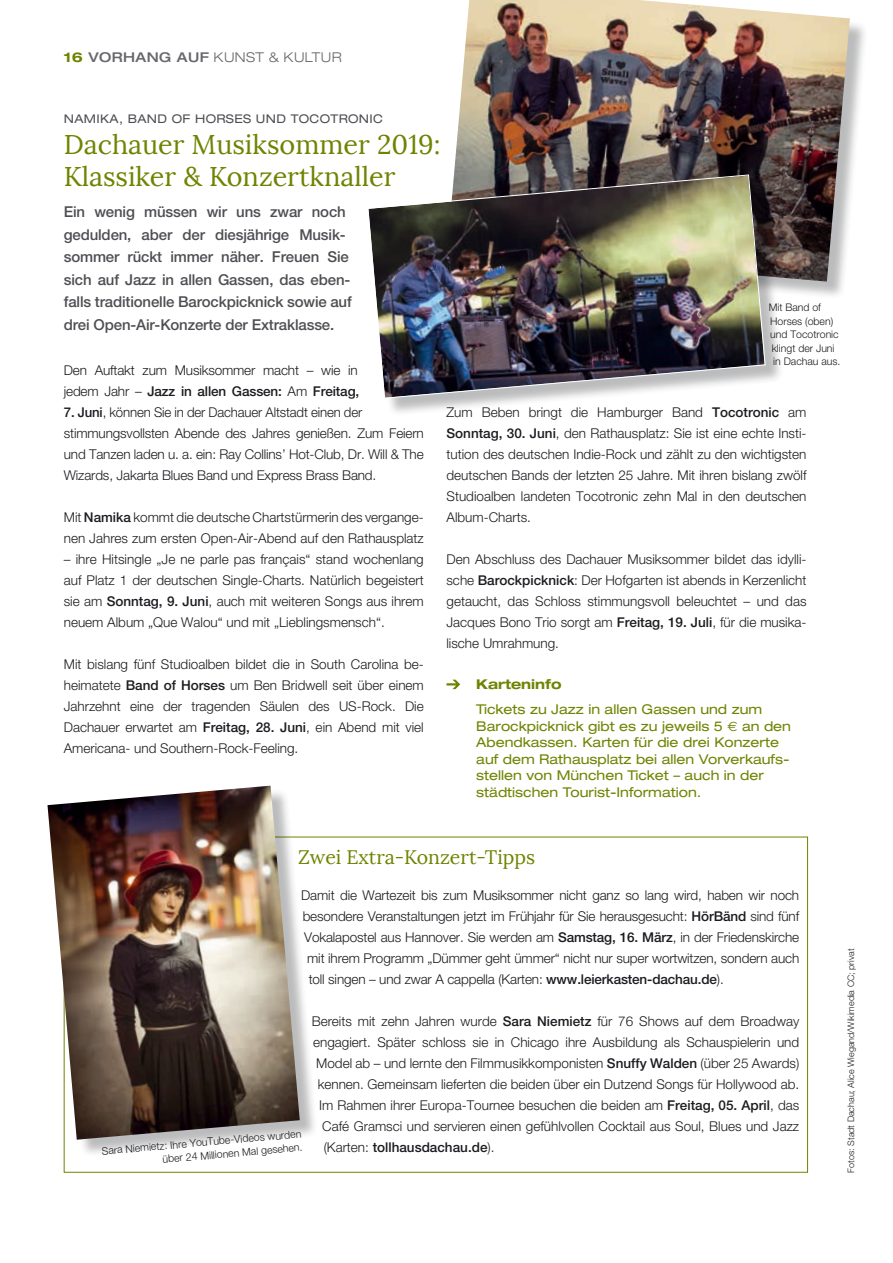
<style>
.page{position:relative;width:893px;height:1263px;background:#fff}
.page>*{position:absolute;margin:0;border:0;box-sizing:border-box;transform-origin:0 0}
.t1{font:27px/31.5px "Lora";color:#708300}
.t2{font:19.5px "Lora";color:#708300}
.t3{font:500 15px/22.5px "Helvetica Neue";letter-spacing:-.01em;color:#504e53}
.t4{font:300 13.5px/21px "Helvetica Neue";color:#1b1c20;text-align:justify}
.t5{font:expanded 13.5px/16.5px "Helvetica Neue";color:#708300}
.t6{font:500 13.5px "Helvetica Neue";color:#1b1c20}
.t7{font:300 expanded 13.5px "Helvetica Neue";letter-spacing:.03em;color:#68676c}
.t8{font:700 expanded 13.5px "Helvetica Neue";color:#708300}
.t9{font:expanded 12px "Helvetica Neue";letter-spacing:.03em;color:#504e53}
.t10{font:300 10.5px/13.5px "Helvetica Neue";color:#1b1c20}
.t11{font:300 9px "Helvetica Neue";color:#1b1c20}
.s1{font-weight:700;color:#708300}
.s2{font-weight:500}
.s3{font-family:"Euro Sans";font-stretch:normal}
.s4{font-weight:300}
</style>
<div class="page">
<div style="left:450px;top:0;width:418px;height:300px;background:#1b1c20;opacity:.3"></div>
<img style="left:450px;top:0;width:400px;height:282px">
<div style="left:370px;top:177px;width:414px;height:240px;background:#1b1c20;opacity:.3"></div>
<img style="left:368px;top:158px;width:398px;height:241px">
<svg style="left:446px;top:680px;width:14px;height:9px"></svg>
<div style="left:50px;top:788px;width:268px;height:370px;background:#1b1c20;opacity:.3"></div>
<img style="left:47px;top:786px;width:253px;height:354px">
<p class="t7" style="left:64px;top:49px;width:279px"><span class="s1">16</span> <span class="s2">VORHANG AUF</span> KUNST &amp; KULTUR</p>
<p class="t9" style="left:64px;top:111px;width:321px">NAMIKA, BAND OF HORSES UND TOCOTRONIC</p>
<h1 class="t1" style="left:64px;top:129px;width:378px">Dachauer Musiksommer 2019:<br>Klassiker &amp; Konzertknaller</h1>
<p class="t3" style="left:64px;top:200px;width:290px">Ein wenig müssen wir uns zwar noch gedulden, aber der diesjährige Musik&shy;sommer rückt immer näher. Freuen Sie sich auf Jazz in allen Gassen, das eben&shy;falls traditionelle Barockpicknick sowie auf drei Open-Air-Konzerte der Extraklasse.</p>
<p class="t4" style="left:64px;top:359px;width:297px">Den Auftakt zum Musiksommer macht – wie in jedem Jahr – <span class="s2">Jazz in allen Gassen:</span> Am <span class="s2">Freitag,</span></p>
<p class="t4" style="left:64px;top:401px;width:362px;text-align:left"><span class="s2">7. Juni</span>, können Sie in der Dachauer Altstadt einen der stimmungsvollsten Abende des Jahres genießen. Zum Feiern und Tanzen laden u. a. ein: Ray Collins’ Hot-Club, Dr. Will &amp; The Wizards, Jakarta Blues Band und Express Brass Band.</p>
<p class="t4" style="left:64px;top:506px;width:362px">Mit <span class="s2">Namika</span> kommt die deutsche Chartstürmerin des vergange&shy;nen Jahres zum ersten Open-Air-Abend auf den Rathausplatz</p>
<p class="t4" style="left:64px;top:548px;width:362px">– ihre Hitsingle „Je ne parle pas français“ stand wochenlang auf Platz 1 der deutschen Single-Charts. Natürlich begeistert sie am <span class="s2">Sonntag, 9. Juni</span>, auch mit weiteren Songs aus ihrem neuem Album „Que Walou“ und mit „Lieblingsmensch“.</p>
<p class="t4" style="left:64px;top:653px;width:362px">Mit bislang fünf Studioalben bildet die in South Carolina be&shy;heimatete <span class="s2">Band of Horses</span> um Ben Bridwell seit über einem Jahrzehnt eine der tragenden Säulen des US-Rock. Die Dachauer erwartet am <span class="s2">Freitag, 28. Juni</span>, ein Abend mit viel Americana- und Southern-Rock-Feeling.</p>
<p class="t10" style="left:769px;top:301px;width:73px">Mit Band of<br>Horses (oben) und Tocotronic klingt der Juni in Dachau aus.</p>
<p class="t4" style="left:446px;top:401px;width:362px">Zum Beben bringt die Hamburger Band <span class="s2">Tocotronic</span> am <span class="s2">Sonntag, 30. Juni</span>, den Rathausplatz: Sie ist eine echte Insti&shy;tution des deutschen Indie-Rock und zählt zu den wichtigsten deutschen Bands der letzten 25 Jahre. Mit ihren bislang zwölf Studioalben landeten Tocotronic zehn Mal in den deutschen Album-Charts.</p>
<p class="t4" style="left:446px;top:548px;width:362px">Den Abschluss des Dachauer Musiksommer bildet das idylli&shy;sche <span class="s2">Barockpicknick</span>: Der Hofgarten ist abends in Kerzenlicht getaucht, das Schloss stimmungsvoll beleuchtet – und das Jacques Bono Trio sorgt am <span class="s2">Freitag, 19. Juli</span>, für die musika&shy;lische Umrahmung.</p>
<p class="t8" style="left:476px;top:676px;width:87px">Karteninfo</p>
<p class="t5" style="left:476px;top:701px;width:316px">Tickets zu Jazz in allen Gassen und zum Barockpicknick gibt es zu jeweils 5 <span class="s3">€</span> an den Abendkassen. Karten für die drei Konzerte auf dem Rathausplatz bei allen Vorverkaufs&shy;stellen von München Ticket – auch in der städtischen Tourist-Information.</p>
<h2 class="t2" style="left:298px;top:845px;width:238px">Zwei Extra-Konzert-Tipps</h2>
<p class="t4" style="left:301px;top:884px;width:499px">Damit die Wartezeit bis zum Musiksommer nicht ganz so lang wird, haben wir noch</p>
<p class="t4" style="left:303px;top:905px;width:498px">besondere Veranstaltungen jetzt im Frühjahr für Sie herausgesucht: <span class="s2">HörBänd</span> sind fünf</p>
<p class="t4" style="left:304px;top:926px;width:497px">Vokalapostel aus Hannover. Sie werden am <span class="s2">Samstag, 16. März</span>, in der Friedenskirche</p>
<p class="t4" style="left:307px;top:947px;width:494px">mit ihrem Programm „Dümmer geht ümmer“ nicht nur super wortwitzen, sondern auch</p>
<p class="t4" style="left:309px;top:968px;width:417px">toll singen – und zwar A cappella (Karten: <span class="s2">www.leierkasten-dachau.de</span>).</p>
<p class="t4" style="left:312px;top:1010px;width:489px;text-align:right">Bereits mit zehn Jahren wurde <span class="s2">Sara Niemietz</span> für 76 Shows auf dem Broadway engagiert. Später schloss sie in Chicago ihre Ausbildung als Schauspielerin und Model ab – und lernte den Filmmusikkomponisten <span class="s2">Snuffy Walden</span> (über 25 Awards) kennen. Gemeinsam lieferten die beiden über ein Dutzend Songs für Hollywood ab.<br>Im Rahmen ihrer Europa-Tournee besuchen die beiden am <span class="s2">Freitag, 05. April</span>, das Café Gramsci und servieren einen gefühlvollen Cocktail aus Soul, Blues und Jazz</p>
<p class="t10" style="left:101px;top:1144px;width:202px;rotate:-5deg">Sara Niemietz: Ihre YouTube-Videos wurden</p>
<p class="t6" style="left:324px;top:1139px;width:172px"><span class="s4">(Karten:</span> tollhausdachau.de<span class="s4">).</span></p>
<p class="t10" style="left:162px;top:1152px;width:142px;rotate:-5deg">über 24 Millionen Mal gesehen.</p>
<p class="t11" style="left:845px;top:1172px;width:226px;rotate:-90deg">Fotos: Stadt Dachau; Alice Wiegand/Wikimedia CC; privat</p>
</div>
